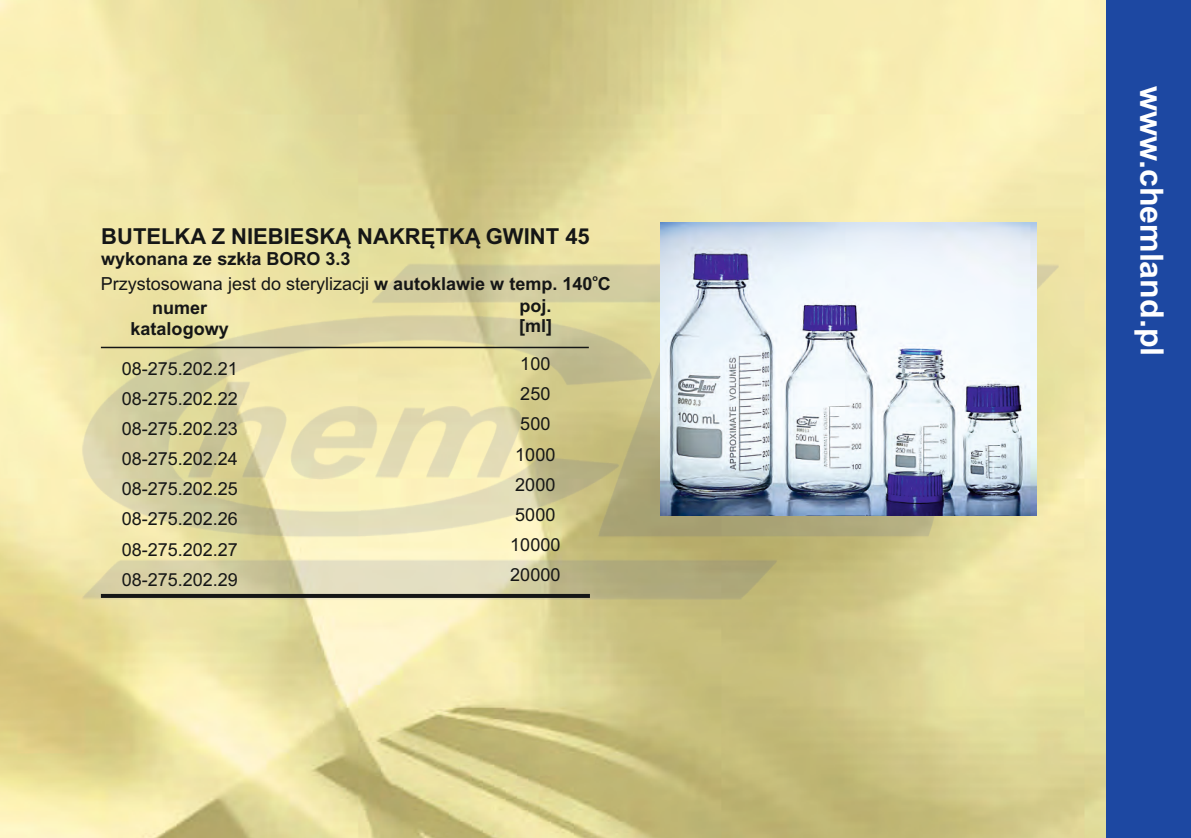
<style>
.page{position:relative;width:1191px;height:838px;background:#fff}
.page>*{position:absolute;margin:0;border:0;box-sizing:border-box;transform-origin:0 0}
.t1{font:700 32px "Arial";letter-spacing:-.005em;color:#fff}
.t2{font:700 22px "Arial";color:#151616}
.t3{font:18px/30.2px "Arial";color:#151616;text-align:justify}
.t4{font:700 18px/20.2px "Arial";color:#151616;text-align:center}
.t5{font:700 9px "Arial";color:#151616}
.s1{font-weight:700}
</style>
<div class="page">
<img style="left:0;top:0;width:1105px;height:838px">
<img style="left:75px;top:224px;width:982px;height:399px">
<div style="left:1105px;top:0;width:85px;height:838px;background:#1d48a2"></div>
<hr style="left:101px;top:347px;width:487px;height:1px;background:#151616">
<svg style="left:101px;top:594px;width:488px;height:4px;background:#181918"></svg>
<img style="left:660px;top:223px;width:376px;height:293px">
<p class="t2" style="left:101px;top:228px;width:490px">BUTELKA Z NIEBIESKĄ NAKRĘTKĄ GWINT 45</p>
<p class="t4" style="left:101px;top:250px;width:251px">wykonana ze szkła BORO 3.3</p>
<p class="t5" style="left:592px;top:275px;width:7px">o</p>
<p class="t3" style="left:101px;top:271px;width:511px">Przystosowana jest do sterylizacji <span class="s1">w autoklawie w temp. 140 C</span></p>
<p class="t4" style="left:130px;top:300px;width:100px">numer katalogowy</p>
<p class="t4" style="left:519px;top:297px;width:34px;text-align:left">poj. [ml]</p>
<p class="t3" style="left:122px;top:355px;width:118px">08-275.202.21<br>08-275.202.22<br>08-275.202.23<br>08-275.202.24<br>08-275.202.25<br>08-275.202.26<br>08-275.202.27<br>08-275.202.29</p>
<p class="t3" style="left:510px;top:350px;width:52px;text-align:center">100<br>250<br>500<br>1000<br>2000<br>5000<br>10000<br>20000</p>
<h1 class="t1" style="left:1163px;top:86px;width:272px;rotate:90deg">www.chemland.pl</h1>
</div>
